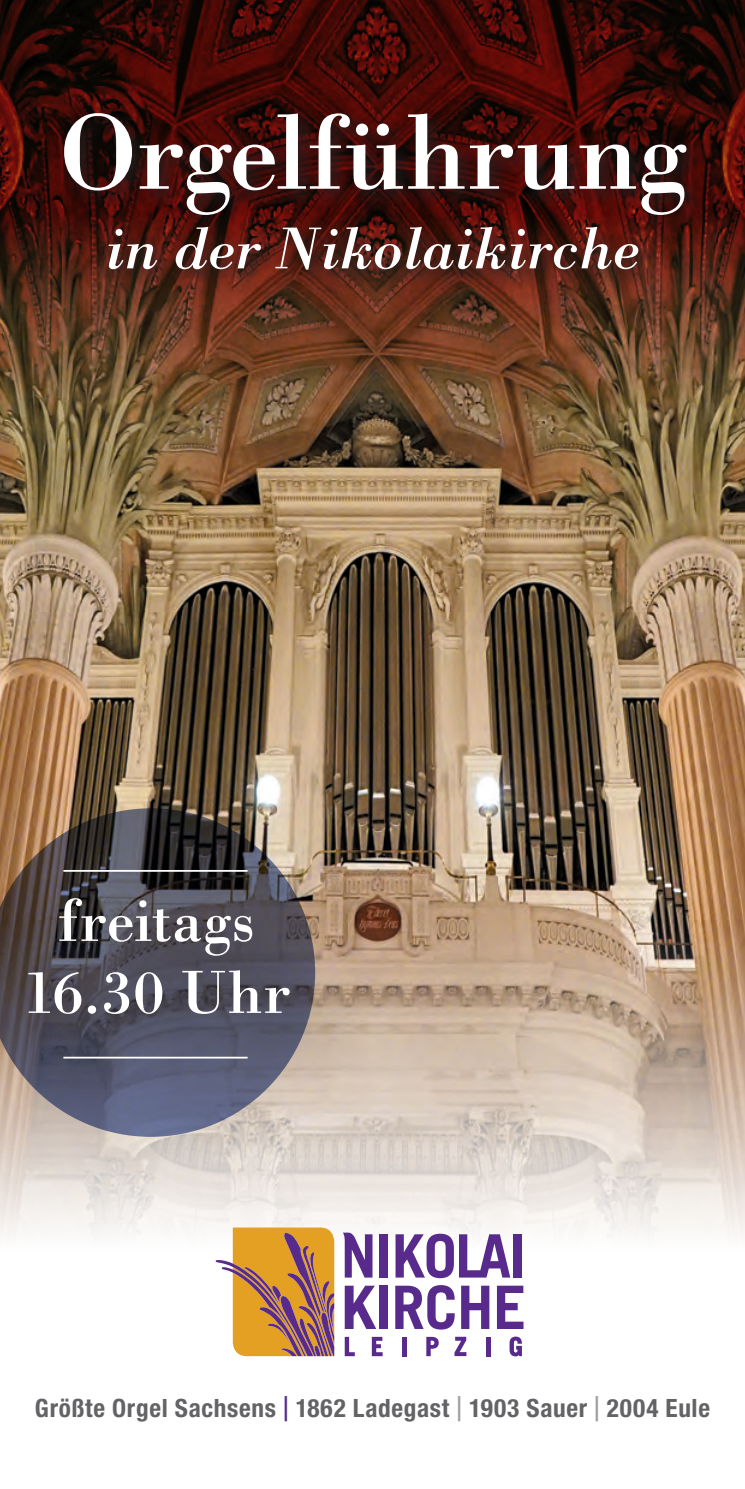
<style>
.page{position:relative;width:745px;height:1489px;background:#fff}
.page>*{position:absolute;margin:0;border:0;box-sizing:border-box;transform-origin:0 0}
.t1{font:111px "Bodoni BT";letter-spacing:-.005em;color:#fff}
.t2{font:63px/72px "Bodoni BT";color:#fff;text-align:center}
.t3{font:italic 61px "Bodoni BT";color:#fff}
.t4{font:700 condensed 25.25px "Helvetica Neue";letter-spacing:.03em;color:#636366}
.s1{font-family:"Frutiger";font-weight:400;font-stretch:normal;color:#572a8b}
.s2{font-family:"Frutiger";font-weight:400;font-stretch:normal;color:#9d9fa2}
</style>
<div class="page">
<img style="left:0;top:410px;width:744px;height:841px">
<svg style="left:215px;top:1227px;width:119px;height:128px;background:#c89660"></svg>
<svg style="left:497px;top:1285px;width:26px;height:43px"></svg>
<svg style="left:344px;top:1285px;width:32px;height:43px"></svg>
<div style="left:379px;top:1285px;width:9px;height:43px;background:#572a8b"></div>
<svg style="left:461px;top:1285px;width:28px;height:43px"></svg>
<svg style="left:395px;top:1285px;width:59px;height:44px"></svg>
<svg style="left:344px;top:1336px;width:10px;height:19px"></svg>
<svg style="left:371px;top:1336px;width:11px;height:19px"></svg>
<div style="left:402px;top:1336px;width:5px;height:19px;background:#572a8b"></div>
<svg style="left:426px;top:1336px;width:12px;height:19px"></svg>
<svg style="left:454px;top:1336px;width:12px;height:19px"></svg>
<div style="left:485px;top:1336px;width:5px;height:19px;background:#572a8b"></div>
<svg style="left:509px;top:1336px;width:12px;height:20px"></svg>
<div style="left:513px;top:1234px;width:8px;height:43px;background:#572a8b"></div>
<div style="left:379px;top:1234px;width:9px;height:43px;background:#572a8b"></div>
<svg style="left:342px;top:1232px;width:30px;height:45px"></svg>
<svg style="left:395px;top:1233px;width:115px;height:44px"></svg>
<svg style="left:0;top:808px;width:315px;height:328px;background:#796f6c"></svg>
<div style="left:9px;top:876px;width:356px;height:218px;background:#231f20;opacity:.8"></div>
<hr style="left:63px;top:870px;width:184px;height:1px;background:#fff">
<hr style="left:63px;top:1056px;width:184px;height:2px;background:#fff">
<svg style="left:0;top:0;width:744px;height:410px;background:#502617"></svg>
<div style="left:57px;top:106px;width:649px;height:184px;background:#231f20;opacity:.9"></div>
<h1 class="t1" style="left:58px;top:83px;width:629px">Orgelführung</h1>
<h3 class="t3" style="left:105px;top:210px;width:535px">in der Nikolaikirche</h3>
<h2 class="t2" style="left:23px;top:883px;width:269px">freitags<br>16.30 Uhr</h2>
<p class="t4" style="left:35px;top:1392px;width:676px">Größte Orgel Sachsens <span class="s1">|</span> 1862 Ladegast <span class="s2">|</span> 1903 Sauer <span class="s2">|</span> 2004 Eule</p>
</div>
